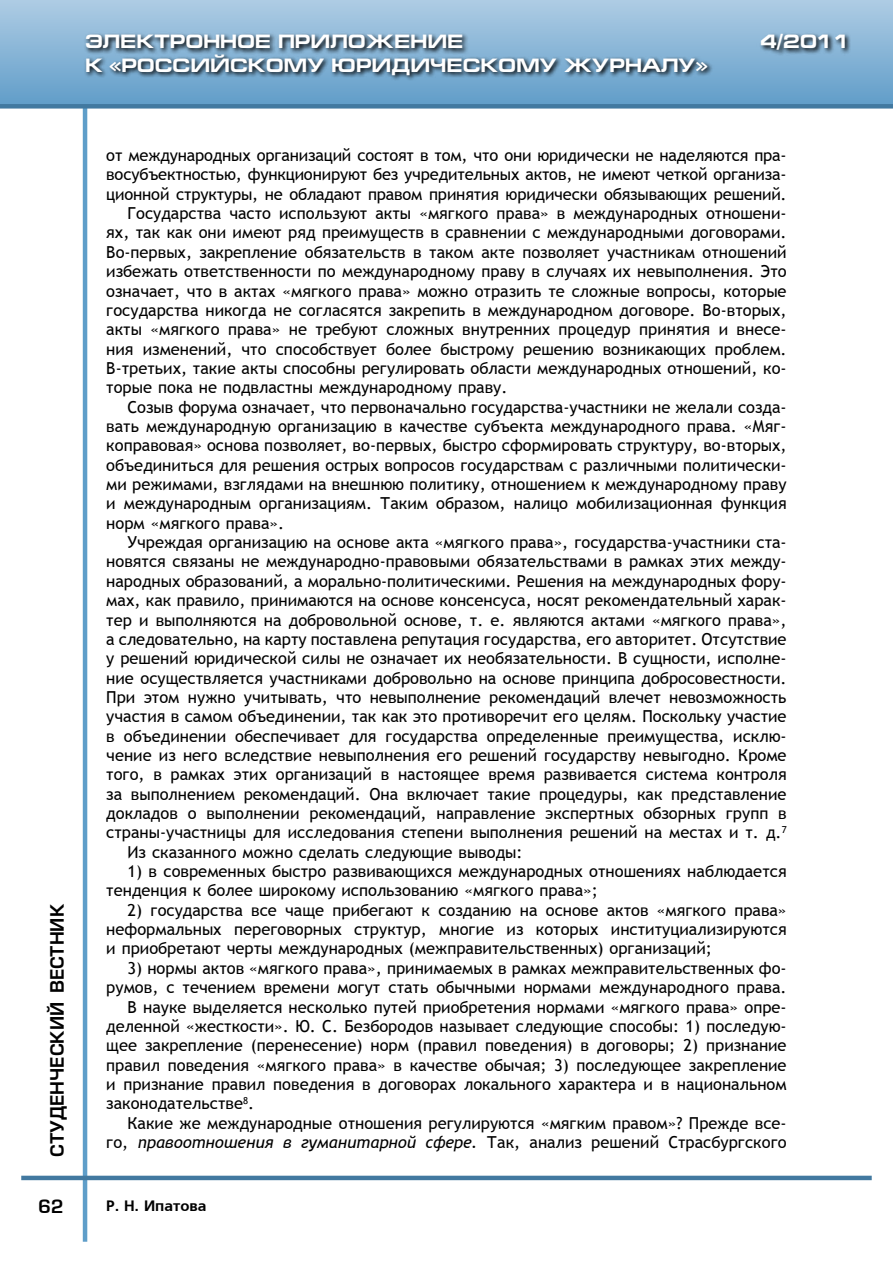
<style>
.page{position:relative;width:893px;height:1263px;background:#fff}
.page>*{position:absolute;margin:0;border:0;box-sizing:border-box;transform-origin:0 0}
.t1{font:700 19.5px "Europe Ext";color:#fff}
.t2{font:18px "Europe Demi Normal";color:#000}
.t3{font:16.5px/19.4px "Trebuchet MS";color:#000}
.t4{font:15px "Free Set Bold Cyrillic";color:#000}
.s1{font-style:italic}
</style>
<div class="page">
<hr style="left:83px;top:89px;width:4px;height:1153px;background:#5f9ec9">
<hr style="left:21px;top:1176px;width:851px;height:4px;background:#4279a0">
<div style="left:0;top:0;width:893px;height:106px;background:linear-gradient(to bottom,#aecce4,#619dc9)"></div>
<div style="left:0;top:104px;width:893px;height:5px;background:#4279a0"></div>
<svg style="left:83px;top:31px;width:768px;height:50px;background:#6b91ad"></svg>
<p class="t1" style="left:85px;top:31px;width:380px">ЭЛЕКТРОННОЕ ПРИЛОЖЕНИЕ</p>
<p class="t1" style="left:760px;top:31px;width:92px">4/2011</p>
<p class="t1" style="left:85px;top:54px;width:624px">К «РОССИЙСКОМУ ЮРИДИЧЕСКОМУ ЖУРНАЛУ»</p>
<p class="t2" style="left:47px;top:1157px;width:254px;rotate:-90deg">СТУДЕНЧЕСКИЙ ВЕСТНИК</p>
<p class="t2" style="left:38px;top:1196px;width:27px">62</p>
<p class="t3" style="left:106px;top:146px;width:682px">от международных организаций состоят в том, что они юридически не наделяются пра-</p>
<p class="t3" style="left:106px;top:165px;width:682px">восубъектностью, функционируют без учредительных актов, не имеют четкой организа-</p>
<p class="t3" style="left:106px;top:184px;width:682px">ционной структуры, не обладают правом принятия юридически обязывающих решений.</p>
<p class="t3" style="left:128px;top:204px;width:661px">Государства часто используют акты «мягкого права» в международных отношени-</p>
<p class="t3" style="left:106px;top:223px;width:682px">ях, так как они имеют ряд преимуществ в сравнении с международными договорами.</p>
<p class="t3" style="left:106px;top:242px;width:682px">Во-первых, закрепление обязательств в таком акте позволяет участникам отношений</p>
<p class="t3" style="left:106px;top:262px;width:682px">избежать ответственности по международному праву в случаях их невыполнения. Это</p>
<p class="t3" style="left:106px;top:281px;width:682px">означает, что в актах «мягкого права» можно отразить те сложные вопросы, которые</p>
<p class="t3" style="left:106px;top:301px;width:682px">государства никогда не согласятся закрепить в международном договоре. Во-вторых,</p>
<p class="t3" style="left:106px;top:320px;width:682px">акты «мягкого права» не требуют сложных внутренних процедур принятия и внесе-</p>
<p class="t3" style="left:106px;top:339px;width:682px">ния изменений, что способствует более быстрому решению возникающих проблем.</p>
<p class="t3" style="left:106px;top:359px;width:682px">В-третьих, такие акты способны регулировать области международных отношений, ко-</p>
<p class="t3" style="left:106px;top:378px;width:403px">торые пока не подвластны международному праву.</p>
<p class="t3" style="left:128px;top:397px;width:661px">Созыв форума означает, что первоначально государства-участники не желали созда-</p>
<p class="t3" style="left:106px;top:417px;width:682px">вать международную организацию в качестве субъекта международного права. «Мяг-</p>
<p class="t3" style="left:106px;top:436px;width:682px">коправовая» основа позволяет, во-первых, быстро сформировать структуру, во-вторых,</p>
<p class="t3" style="left:106px;top:455px;width:682px">объединиться для решения острых вопросов государствам с различными политически-</p>
<p class="t3" style="left:106px;top:475px;width:682px">ми режимами, взглядами на внешнюю политику, отношением к международному праву</p>
<p class="t3" style="left:106px;top:494px;width:682px">и международным организациям. Таким образом, налицо мобилизационная функция</p>
<p class="t3" style="left:106px;top:513px;width:179px">норм «мягкого права».</p>
<p class="t3" style="left:128px;top:533px;width:661px">Учреждая организацию на основе акта «мягкого права», государства-участники ста-</p>
<p class="t3" style="left:106px;top:552px;width:682px">новятся связаны не международно-правовыми обязательствами в рамках этих между-</p>
<p class="t3" style="left:106px;top:571px;width:682px">народных образований, а морально-политическими. Решения на международных фору-</p>
<p class="t3" style="left:106px;top:591px;width:682px">мах, как правило, принимаются на основе консенсуса, носят рекомендательный харак-</p>
<p class="t3" style="left:106px;top:610px;width:682px">тер и выполняются на добровольной основе, т. е. являются актами «мягкого права»,</p>
<p class="t3" style="left:106px;top:630px;width:682px">а следовательно, на карту поставлена репутация государства, его авторитет. Отсутствие</p>
<p class="t3" style="left:106px;top:649px;width:682px">у решений юридической силы не означает их необязательности. В сущности, исполне-</p>
<p class="t3" style="left:106px;top:668px;width:682px">ние осуществляется участниками добровольно на основе принципа добросовестности.</p>
<p class="t3" style="left:106px;top:688px;width:682px">При этом нужно учитывать, что невыполнение рекомендаций влечет невозможность</p>
<p class="t3" style="left:106px;top:707px;width:682px">участия в самом объединении, так как это противоречит его целям. Поскольку участие</p>
<p class="t3" style="left:106px;top:726px;width:682px">в объединении обеспечивает для государства определенные преимущества, исклю-</p>
<p class="t3" style="left:106px;top:746px;width:682px">чение из него вследствие невыполнения его решений государству невыгодно. Кроме</p>
<p class="t3" style="left:106px;top:765px;width:682px">того, в рамках этих организаций в настоящее время развивается система контроля</p>
<p class="t3" style="left:106px;top:784px;width:682px">за выполнением рекомендаций. Она включает такие процедуры, как представление</p>
<p class="t3" style="left:106px;top:804px;width:682px">докладов о выполнении рекомендаций, направление экспертных обзорных групп в</p>
<p class="t3" style="left:106px;top:823px;width:682px">страны-участницы для исследования степени выполнения решений на местах и т. д.<sup>7</sup></p>
<p class="t3" style="left:128px;top:842px;width:397px">Из сказанного можно сделать следующие выводы:</p>
<p class="t3" style="left:106px;top:862px;width:682px;text-indent:21px">1) в современных быстро развивающихся международных отношениях наблюдается тенденция к более широкому использованию «мягкого права»;</p>
<p class="t3" style="left:106px;top:900px;width:682px;text-align:justify;text-indent:21px">2) государства все чаще прибегают к созданию на основе актов «мягкого права» неформальных переговорных структур, многие из которых институциализируются и приобретают черты международных (межправительственных) организаций;</p>
<p class="t3" style="left:128px;top:958px;width:661px">3) нормы актов «мягкого права», принимаемых в рамках межправительственных фо-</p>
<p class="t3" style="left:106px;top:978px;width:682px">румов, с течением времени могут стать обычными нормами международного права.</p>
<p class="t3" style="left:128px;top:997px;width:661px">В науке выделяется несколько путей приобретения нормами «мягкого права» опре-</p>
<p class="t3" style="left:106px;top:1016px;width:682px">деленной «жесткости». Ю. С. Безбородов называет следующие способы: 1) последую-</p>
<p class="t3" style="left:106px;top:1036px;width:682px">щее закрепление (перенесение) норм (правил поведения) в договоры; 2) признание</p>
<p class="t3" style="left:106px;top:1055px;width:682px">правил поведения «мягкого права» в качестве обычая; 3) последующее закрепление</p>
<p class="t3" style="left:106px;top:1075px;width:682px">и признание правил поведения в договорах локального характера и в национальном</p>
<p class="t3" style="left:106px;top:1094px;width:149px">законодательстве<sup>8</sup>.</p>
<p class="t3" style="left:128px;top:1113px;width:661px">Какие же международные отношения регулируются «мягким правом»? Прежде все-</p>
<p class="t3" style="left:106px;top:1133px;width:682px">го, <span class="s1">правоотношения в гуманитарной сфере.</span> Так, анализ решений Страсбургского</p>
<p class="t4" style="left:106px;top:1197px;width:102px">Р. Н. Ипатова</p>
</div>
